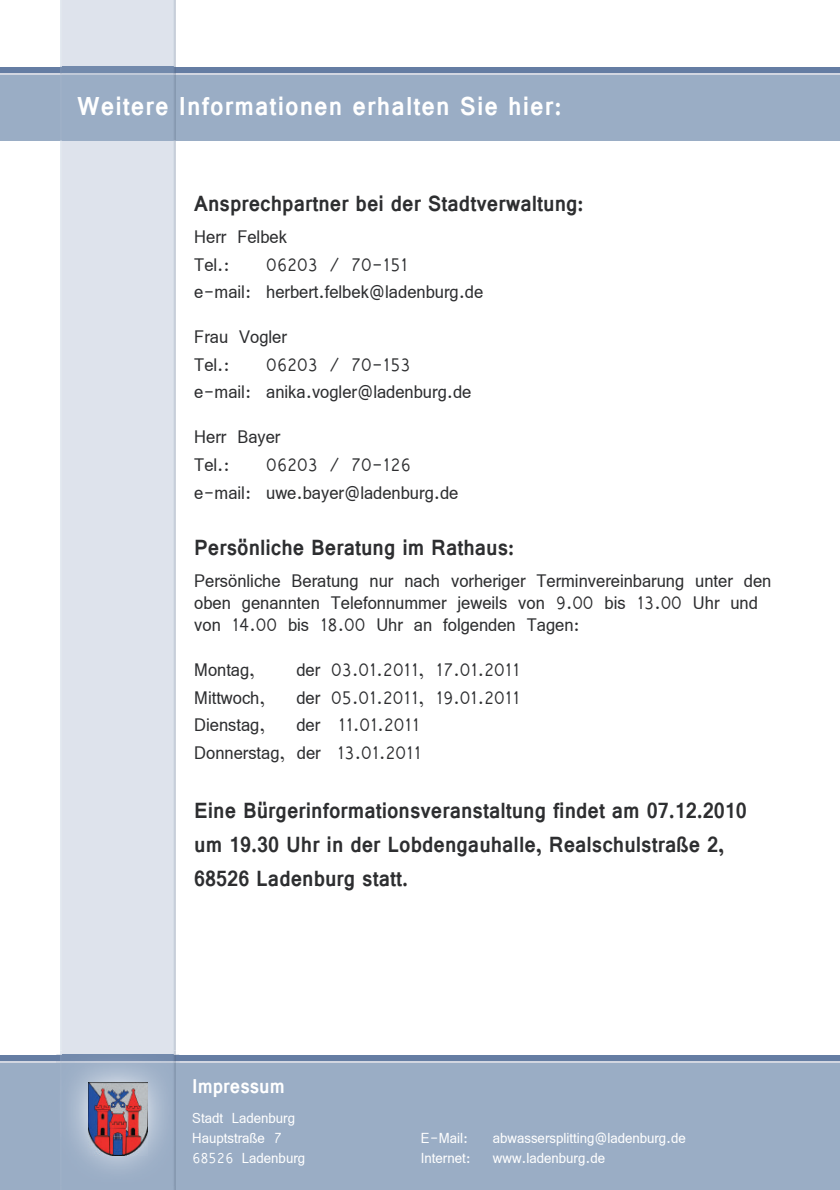
<style>
.page{position:relative;width:840px;height:1190px;background:#fff}
.page>*{position:absolute;margin:0;border:0;box-sizing:border-box;transform-origin:0 0}
.t1{font:700 28px "Vrinda";letter-spacing:.04em;color:#fff;scale:.93 1}
.t2{font:27px/27.6px "Vrinda";color:#2d2e30;scale:.93 1}
.t3{font:700 23.8px/34px "Vrinda";color:#2d2e30;scale:.93 1}
.t4{font:21.6px/20px "Vrinda";color:#fff;scale:.93 1}
.t5{font:700 21.6px "Vrinda";color:#fff;scale:.93 1}
</style>
<div class="page">
<div style="left:0;top:1055px;width:840px;height:6px;background:#657da3"></div>
<div style="left:0;top:1061px;width:840px;height:129px;background:#9aadc5"></div>
<hr style="left:0;top:1061px;width:840px;height:2px;background:#d2d6e1">
<div style="left:0;top:73px;width:840px;height:67px;background:#9aadc5"></div>
<div style="left:0;top:67px;width:840px;height:6px;background:#657da3"></div>
<hr style="left:0;top:73px;width:840px;height:2px;background:#d2d6e1">
<img style="left:60px;top:0;width:116px;height:1190px">
<img style="left:56px;top:1051px;width:123px;height:135px">
<img style="left:88px;top:1083px;width:60px;height:73px">
<p class="t1" style="left:77px;top:90px;width:523px">Weitere Informationen erhalten Sie hier:</p>
<p class="t3" style="left:194px;top:186px;width:420px">Ansprechpartner bei der Stadtverwaltung:</p>
<p class="t2" style="left:194px;top:222px;width:101px">Herr Felbek<br>Tel.:</p>
<p class="t2" style="left:194px;top:249px;width:312px;text-align:center">06203 / 70-151<br>e-mail: herbert.felbek@ladenburg.de</p>
<p class="t2" style="left:194px;top:322px;width:101px">Frau Vogler<br>Tel.:</p>
<p class="t2" style="left:194px;top:349px;width:300px;text-align:center">06203 / 70-153<br>e-mail: anika.vogler@ladenburg.de</p>
<p class="t2" style="left:194px;top:422px;width:94px">Herr Bayer<br>Tel.:</p>
<p class="t2" style="left:194px;top:449px;width:286px;text-indent:72px">06203 / 70-126 e-mail: uwe.bayer@ladenburg.de</p>
<p class="t3" style="left:194px;top:530px;width:346px">Persönliche Beratung im Rathaus:</p>
<p class="t2" style="left:194px;top:569px;width:622px;line-height:22px">Persönliche Beratung nur nach vorheriger Terminvereinbarung unter den oben genannten Telefonnummer jeweils von 9.00 bis 13.00 Uhr und von 14.00 bis 18.00 Uhr an folgenden Tagen:</p>
<p class="t2" style="left:194px;top:655px;width:67px">Montag,</p>
<p class="t2" style="left:194px;top:654px;width:352px;text-indent:102px">der 03.01.2011, 17.01.2011<br>Mittwoch, der 05.01.2011, 19.01.2011<br>Dienstag, der 11.01.2011<br>Donnerstag, der 13.01.2011</p>
<p class="t3" style="left:194px;top:793px;width:596px">Eine Bürgerinformationsveranstaltung findet am 07.12.2010 um 19.30 Uhr in der Lobdengauhalle, Realschulstraße 2,<br>68526 Ladenburg statt.</p>
<p class="t5" style="left:192px;top:1074px;width:101px">Impressum</p>
<p class="t4" style="left:192px;top:1107px;width:123px">Stadt Ladenburg<br>Hauptstraße 7<br>68526 Ladenburg</p>
<p class="t4" style="left:421px;top:1126px;width:286px">E-Mail: abwassersplitting@ladenburg.de<br>Internet: www.ladenburg.de</p>
</div>
